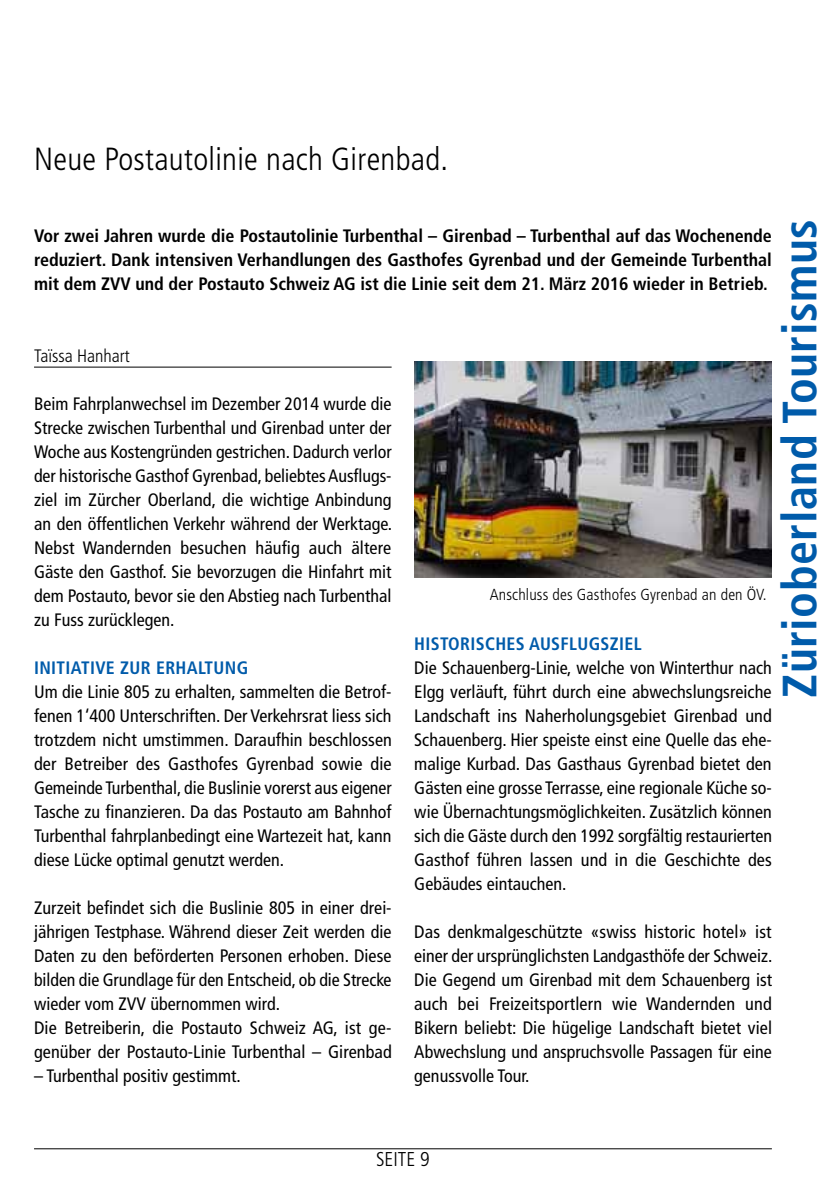
<style>
.page{position:relative;width:840px;height:1191px;background:#fff}
.page>*{position:absolute;margin:0;border:0;box-sizing:border-box;transform-origin:0 0}
.t1{font:700 condensed 48px "Frutiger LT Std";letter-spacing:.01em;color:#005baa}
.t2{font:300 condensed 32px "Frutiger LT Std";letter-spacing:.01em;color:#000}
.t3{font:300 condensed 20px "Frutiger LT Std";color:#000}
.t4{font:condensed 18px/24px "Frutiger LT Std";color:#000;text-align:justify}
.t5{font:700 condensed 18px/24px "Frutiger LT Std";color:#000;text-align:justify}
.t6{font:700 condensed 18px "Frutiger LT Std";letter-spacing:.02em;color:#005baa}
.t7{font:300 condensed 18px "Frutiger LT Std";color:#000}
.t8{font:300 condensed 16px "Frutiger LT Std";letter-spacing:.01em;color:#000}
</style>
<div class="page">
<hr style="left:34px;top:1148px;width:737px;height:1px;background:#000">
<hr style="left:34px;top:367px;width:357px;height:1px;background:#000">
<img style="left:414px;top:362px;width:357px;height:216px">
<h2 class="t2" style="left:34px;top:140px;width:415px">Neue Postautolinie nach Girenbad.</h2>
<p class="t5" style="left:34px;top:223px;width:739px">Vor zwei Jahren wurde die Postautolinie Turbenthal – Girenbad – Turbenthal auf das Wochenende reduziert. Dank intensiven Verhandlungen des Gasthofes Gyrenbad und der Gemeinde Turbenthal mit dem ZVV und der Postauto Schweiz AG ist die Linie seit dem 21. März 2016 wieder in Betrieb.</p>
<p class="t7" style="left:34px;top:345px;width:97px">Taïssa Hanhart</p>
<p class="t4" style="left:34px;top:392px;width:359px">Beim Fahrplanwechsel im Dezember 2014 wurde die Strecke zwischen Turbenthal und Girenbad unter der Woche aus Kostengründen gestrichen. Dadurch verlor der historische Gasthof Gyrenbad, beliebtes Ausflugs&shy;ziel im Zürcher Oberland, die wichtige Anbindung an den öffentlichen Verkehr während der Werktage.<br>Nebst Wandernden besuchen häufig auch ältere Gäste den Gasthof. Sie bevorzugen die Hinfahrt mit dem Postauto, bevor sie den Abstieg nach Turbenthal zu Fuss zurücklegen.</p>
<p class="t6" style="left:34px;top:657px;width:213px">Initiative zur Erhaltung</p>
<p class="t4" style="left:34px;top:679px;width:359px">Um die Linie 805 zu erhalten, sammelten die Betrof&shy;fenen 1‘400 Unterschriften. Der Verkehrsrat liess sich trotzdem nicht umstimmen. Daraufhin beschlossen der Betreiber des Gasthofes Gyrenbad sowie die Gemeinde Turbenthal, die Buslinie vorerst aus eigener Tasche zu finanzieren. Da das Postauto am Bahnhof Turbenthal fahrplanbedingt eine Wartezeit hat, kann diese Lücke optimal genutzt werden.</p>
<p class="t4" style="left:34px;top:895px;width:359px;text-align:left">Zurzeit befindet sich die Buslinie 805 in einer drei&shy;jährigen Testphase. Während dieser Zeit werden die Daten zu den beförderten Personen erhoben. Diese bilden die Grundlage für den Entscheid, ob die Strecke wieder vom ZVV übernommen wird.<br>Die Betreiberin, die Postauto Schweiz AG, ist ge&shy;genüber der Postauto-Linie Turbenthal – Girenbad</p>
<p class="t4" style="left:34px;top:1063px;width:208px">– Turbenthal positiv gestimmt.</p>
<p class="t8" style="left:489px;top:585px;width:278px">Anschluss des Gasthofes Gyrenbad an den ÖV.</p>
<p class="t6" style="left:414px;top:633px;width:229px">Historisches Ausflugsziel</p>
<p class="t4" style="left:414px;top:655px;width:359px">Die Schauenberg-Linie, welche von Winterthur nach Elgg verläuft, führt durch eine abwechslungsreiche Landschaft ins Naherholungsgebiet Girenbad und Schauenberg. Hier speiste einst eine Quelle das ehe&shy;malige Kurbad. Das Gasthaus Gyrenbad bietet den Gästen eine grosse Terrasse, eine regionale Küche so&shy;wie Übernachtungsmöglichkeiten. Zusätzlich können sich die Gäste durch den 1992 sorgfältig restaurierten Gasthof führen lassen und in die Geschichte des Gebäudes eintauchen.</p>
<p class="t4" style="left:414px;top:919px;width:359px">Das denkmalgeschützte «swiss historic hotel» ist einer der ursprünglichsten Landgasthöfe der Schweiz.<br>Die Gegend um Girenbad mit dem Schauenberg ist auch bei Freizeitsportlern wie Wandernden und Bikern beliebt: Die hügelige Landschaft bietet viel Abwechslung und anspruchsvolle Passagen für eine genussvolle Tour.</p>
<h1 class="t1" style="left:770px;top:698px;width:480px;rotate:-90deg">Zürioberland Tourismus</h1>
<p class="t3" style="left:376px;top:1147px;width:55px">SEITE 9</p>
</div>
